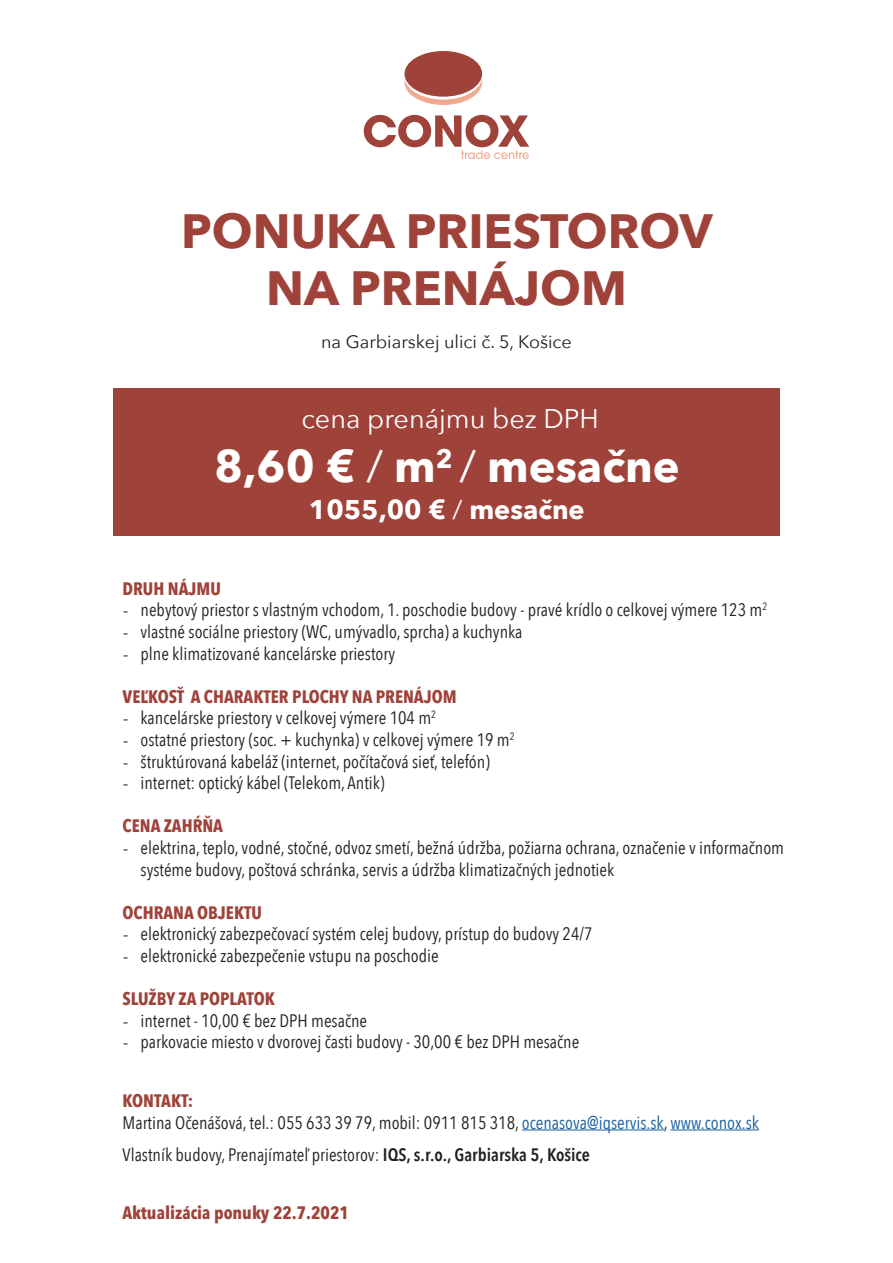
<style>
.page{position:relative;width:893px;height:1263px;background:#fff}
.page>*{position:absolute;margin:0;border:0;box-sizing:border-box;transform-origin:0 0}
.t1{font:700 48px "Avenir Next";color:#9f423a}
.t2{font:700 45px "Avenir Next";color:#fff}
.t3{font:27px "Avenir Next";color:#fff}
.t4{font:700 27px "Avenir Next";color:#fff}
.t5{font:18px/21.6px "Avenir Next Condensed";color:#231f20}
.t6{font:700 18px "Avenir Next Condensed";color:#9f423a}
.t7{font:18px "Avenir Next";color:#231f20}
.s1{font-weight:400}
.s2{font-family:"Minion Pro"}
.s3{color:#175d9e}
.s4{font-weight:600}
</style>
<div class="page">
<svg style="left:404px;top:80px;width:78px;height:25px"></svg>
<div style="left:404px;top:51px;width:78px;height:46px;background:#9f423a;border-radius:50%"></div>
<svg style="left:364px;top:115px;width:165px;height:44px"></svg>
<hr style="left:522px;top:1129px;width:142px;height:1px;background:#175d9e">
<hr style="left:670px;top:1129px;width:89px;height:1px;background:#175d9e">
<div style="left:113px;top:389px;width:667px;height:147px;background:#9f423a"></div>
<p class="t1" style="left:181px;top:189px;width:533px">PONUKA PRIESTOROV</p>
<p class="t1" style="left:266px;top:247px;width:362px">NA PRENÁJOM</p>
<p class="t7" style="left:321px;top:327px;width:252px">na Garbiarskej ulici č. 5, Košice</p>
<p class="t3" style="left:301px;top:396px;width:299px">cena prenájmu bez DPH</p>
<p class="t2" style="left:214px;top:428px;width:467px">8,60 € <span class="s1">/</span> m<sup>2</sup> <span class="s1">/</span> mesačne</p>
<p class="t4" style="left:309px;top:486px;width:277px">1055,00 € <span class="s1">/</span> mesačne</p>
<p class="t6" style="left:123px;top:577px;width:100px">DRUH NÁJMU</p>
<p class="t5" style="left:123px;top:598px;width:646px"><span class="s2">‐</span> nebytový priestor s vlastným vchodom, 1. poschodie budovy - pravé krídlo o celkovej výmere 123 m<sup>2</sup></p>
<p class="t5" style="left:123px;top:620px;width:401px"><span class="s2">‐</span> vlastné sociálne priestory (WC, umývadlo, sprcha) a kuchynka</p>
<p class="t5" style="left:123px;top:642px;width:274px"><span class="s2">‐</span> plne klimatizované kancelárske priestory</p>
<p class="t6" style="left:123px;top:685px;width:336px">VEĽKOSŤ A CHARAKTER PLOCHY NA PRENÁJOM</p>
<p class="t5" style="left:123px;top:706px;width:315px"><span class="s2">‐</span> kancelárske priestory v celkovej výmere 104 m<sup>2</sup></p>
<p class="t5" style="left:123px;top:728px;width:394px"><span class="s2">‐</span> ostatné priestory (soc. + kuchynka) v celkovej výmere 19 m<sup>2</sup></p>
<p class="t5" style="left:123px;top:750px;width:369px"><span class="s2">‐</span> štruktúrovaná kabeláž (internet, počítačová sieť, telefón)</p>
<p class="t5" style="left:123px;top:771px;width:263px"><span class="s2">‐</span> internet: optický kábel (Telekom, Antik)</p>
<p class="t6" style="left:123px;top:815px;width:102px">CENA ZAHŔŇA</p>
<p class="t5" style="left:141px;top:836px;width:645px;text-indent:-18px"><span class="s2">‐</span> elektrina, teplo, vodné, stočné, odvoz smetí, bežná údržba, požiarna ochrana, označenie v informačnom systéme budovy, poštová schránka, servis a údržba klimatizačných jednotiek</p>
<p class="t6" style="left:123px;top:901px;width:141px">OCHRANA OBJEKTU</p>
<p class="t5" style="left:123px;top:922px;width:472px"><span class="s2">‐</span> elektronický zabezpečovací systém celej budovy, prístup do budovy 24/7</p>
<p class="t5" style="left:123px;top:944px;width:318px"><span class="s2">‐</span> elektronické zabezpečenie vstupu na poschodie</p>
<p class="t6" style="left:123px;top:988px;width:154px">SLUŽBY ZA POPLATOK</p>
<p class="t5" style="left:123px;top:1009px;width:246px"><span class="s2">‐</span> internet - 10,00 € bez DPH mesačne</p>
<p class="t5" style="left:123px;top:1030px;width:458px"><span class="s2">‐</span> parkovacie miesto v dvorovej časti budovy - 30,00 € bez DPH mesačne</p>
<p class="t6" style="left:123px;top:1090px;width:72px">KONTAKT:</p>
<p class="t5" style="left:123px;top:1111px;width:638px">Martina Očenášová, tel.: 055 633 39 79, mobil: 0911 815 318, <span class="s3">ocenasova@iqservis.sk</span>, <span class="s3">www.conox.sk</span></p>
<p class="t5" style="left:123px;top:1143px;width:469px">Vlastník budovy, Prenajímateľ priestorov: <span class="s4">IQS, s.r.o., Garbiarska 5, Košice</span></p>
<p class="t6" style="left:123px;top:1202px;width:228px">Aktualizácia ponuky 22.7.2021</p>
</div>
